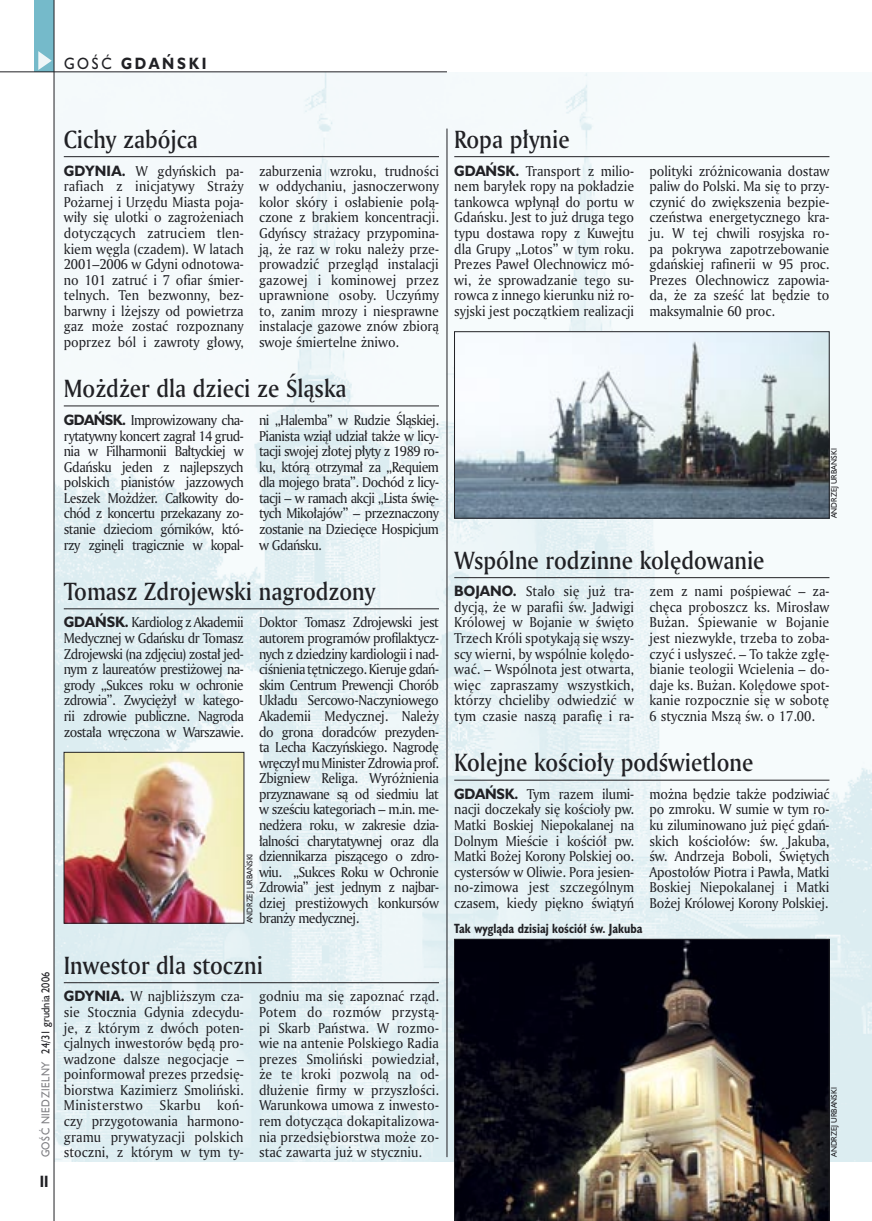
<style>
.page{position:relative;width:872px;height:1221px;background:#fff}
.page>*{position:absolute;margin:0;border:0;box-sizing:border-box;transform-origin:0 0}
._05d_tytyl_Kronika_AmMd_16_pt{font:24px "Amerigo Md PL";color:#212125;scale:.9 1}
._15a_temat_lewo{font:700 15px "Humanst 521 PL";letter-spacing:.2em;color:#212125;scale:.9 1}
._16_pagina_lewa{font:700 15px "Humanst 521 Cn PL";color:#212125;scale:.94 1}
._03_body_bez_akapitu{font:13.8px/15.6px "Amerigo PL";letter-spacing:-.005em;color:#212125;text-align:justify;scale:.94 1}
._09_podpis_zdjecia_HuCnB{font:700 12.3px "Humanst 521 Cn PL";color:#212125;scale:.94 1}
._18_data_lewa{font:10.5px "Humanst 521 PL";color:#212125;scale:.9 1}
._18a_data_lewa_GOSC{font:10.5px "Humanst 521 PL";letter-spacing:.05em;color:#7f7f83;scale:.9 1}
._09a_autor_zdjecia_Hu_5_pt{font:7.5px "Humanst 521 PL";color:#212125;scale:.94 1}
.s1{font-weight:400}
.s2{font-family:"Humanst 521 PL";font-weight:700}
</style>
<div class="page">
<img style="left:55px;top:72px;width:817px;height:1089px">
<hr style="left:447px;top:129px;width:1px;height:1027px;background:#212125">
<div style="left:35px;top:0;width:19px;height:72px;background:#75baca"></div>
<svg style="left:38px;top:51px;width:14px;height:19px"></svg>
<hr style="left:54px;top:0;width:1px;height:1220px;background:#212125">
<hr style="left:0;top:72px;width:447px;height:1px;background:#212125">
<hr style="left:64px;top:156px;width:375px;height:1px;background:#212125">
<hr style="left:64px;top:405px;width:375px;height:1px;background:#212125">
<hr style="left:64px;top:608px;width:375px;height:1px;background:#212125">
<img style="left:66px;top:754px;width:176px;height:167px">
<div style="left:64px;top:752px;width:180px;height:171px;border:1px solid #212125"></div>
<hr style="left:454px;top:156px;width:375px;height:1px;background:#212125">
<img style="left:456px;top:333px;width:371px;height:183px">
<div style="left:454px;top:331px;width:375px;height:187px;border:1px solid #212125"></div>
<hr style="left:64px;top:982px;width:375px;height:1px;background:#212125">
<hr style="left:454px;top:577px;width:375px;height:1px;background:#212125">
<hr style="left:454px;top:779px;width:375px;height:1px;background:#212125">
<img style="left:454px;top:939px;width:375px;height:281px">
<p class="_15a_temat_lewo" style="left:64px;top:53px;width:160px"><span class="s1">GOŚĆ</span> GDAŃSKI</p>
<p class="_05d_tytyl_Kronika_AmMd_16_pt" style="left:64px;top:123px;width:150px">Cichy zabójca</p>
<p class="_03_body_bez_akapitu" style="left:64px;top:162px;width:193px"><span class="s2">GDYNIA.</span> W gdyńskich pa&shy;rafiach z inicjatywy Straży Pożarnej i Urzędu Miasta poja&shy;wiły się ulotki o zagrożeniach dotyczących zatruciem tlen&shy;kiem węgla (czadem). W latach 2001–2006 w Gdyni odnotowa&shy;no 101 zatruć i 7 ofiar śmier&shy;telnych. Ten bezwonny, bez&shy;barwny i lżejszy od powietrza gaz może zostać rozpoznany poprzez ból i zawroty głowy,</p>
<p class="_03_body_bez_akapitu" style="left:259px;top:162px;width:193px">zaburzenia wzroku, trudności w oddychaniu, jasnoczerwony kolor skóry i osłabienie połą&shy;czone z brakiem koncentracji.<br>Gdyńscy strażacy przypomina&shy;ją, że raz w roku należy prze&shy;prowadzić przegląd instalacji gazowej i kominowej przez uprawnione osoby. Uczyńmy to, zanim mrozy i niesprawne instalacje gazowe znów zbiorą swoje śmiertelne żniwo.</p>
<p class="_05d_tytyl_Kronika_AmMd_16_pt" style="left:64px;top:372px;width:315px">Możdżer dla dzieci ze Śląska</p>
<p class="_03_body_bez_akapitu" style="left:64px;top:412px;width:193px"><span class="s2">GDAŃSK.</span> Improwizowany cha&shy;rytatywny koncert zagrał 14 grud&shy;nia w Filharmonii Bałtyckiej w Gdańsku jeden z najlepszych polskich pianistów jazzowych Leszek Możdżer. Całkowity do&shy;chód z koncertu przekazany zo&shy;stanie dzieciom górników, któ&shy;rzy zginęli tragicznie w kopal-</p>
<p class="_03_body_bez_akapitu" style="left:259px;top:412px;width:193px">ni „Halemba” w Rudzie Śląskiej.<br>Pianista wziął udział także w licy&shy;tacji swojej złotej płyty z 1989 ro&shy;ku, którą otrzymał za „Requiem dla mojego brata”. Dochód z licy&shy;tacji – w ramach akcji „Lista świę&shy;tych Mikołajów” – przeznaczony zostanie na Dziecięce Hospicjum w Gdańsku.</p>
<p class="_05d_tytyl_Kronika_AmMd_16_pt" style="left:64px;top:575px;width:347px">Tomasz Zdrojewski nagrodzony</p>
<p class="_03_body_bez_akapitu" style="left:64px;top:614px;width:193px"><span class="s2">GDAŃSK.</span> Kardiolog z Akademii Medycznej w Gdańsku dr Tomasz Zdrojewski (na zdjęciu) został jed&shy;nym z laureatów prestiżowej na&shy;grody „Sukces roku w ochronie zdrowia”. Zwyciężył w katego&shy;rii zdrowie publiczne. Nagroda została wręczona w Warszawie.</p>
<p class="_03_body_bez_akapitu" style="left:259px;top:614px;width:193px">Doktor Tomasz Zdrojewski jest autorem programów profilaktycz&shy;nych z dziedziny kardiologii i nad&shy;ciśnienia tętniczego. Kieruje gdań&shy;skim Centrum Prewencji Chorób Układu Sercowo-Naczyniowego Akademii Medycznej. Należy do grona doradców prezyden&shy;ta Lecha Kaczyńskiego. Nagrodę wręczył mu Minister Zdrowia prof.<br>Zbigniew Religa. Wyróżnienia przyznawane są od siedmiu lat w sześciu kategoriach – m.in. me&shy;nedżera roku, w zakresie dzia&shy;łalności charytatywnej oraz dla dziennikarza piszącego o zdro&shy;wiu. „Sukces Roku w Ochronie Zdrowia” jest jednym z najbar&shy;dziej prestiżowych konkursów branży medycznej.</p>
<p class="_09a_autor_zdjecia_Hu_5_pt" style="left:244px;top:923px;width:76px;rotate:-90deg">ANDRZEJ URBAŃSKI</p>
<p class="_18_data_lewa" style="left:38px;top:1053px;width:92px;rotate:-90deg">24/31 grudnia 2006</p>
<p class="_18a_data_lewa_GOSC" style="left:38px;top:1157px;width:108px;rotate:-90deg">GOŚĆ NIEDZIELNY</p>
<p class="_16_pagina_lewa" style="left:40px;top:1170px;width:11px">II</p>
<p class="_05d_tytyl_Kronika_AmMd_16_pt" style="left:64px;top:949px;width:223px">Inwestor dla stoczni</p>
<p class="_03_body_bez_akapitu" style="left:64px;top:988px;width:193px"><span class="s2">GDYNIA.</span> W najbliższym cza&shy;sie Stocznia Gdynia zdecydu&shy;je, z którym z dwóch poten&shy;cjalnych inwestorów będą pro&shy;wadzone dalsze negocjacje – poinformował prezes przedsię&shy;biorstwa Kazimierz Smoliński.<br>Ministerstwo Skarbu koń&shy;czy przygotowania harmono&shy;gramu prywatyzacji polskich stoczni, z którym w tym ty-</p>
<p class="_03_body_bez_akapitu" style="left:259px;top:988px;width:193px">godniu ma się zapoznać rząd.<br>Potem do rozmów przystą&shy;pi Skarb Państwa. W rozmo&shy;wie na antenie Polskiego Radia prezes Smoliński powiedział, że te kroki pozwolą na od&shy;dłużenie firmy w przyszłości.<br>Warunkowa umowa z inwesto&shy;rem dotycząca dokapitalizowa&shy;nia przedsiębiorstwa może zo&shy;stać zawarta już w styczniu.</p>
<p class="_05d_tytyl_Kronika_AmMd_16_pt" style="left:454px;top:123px;width:130px">Ropa płynie</p>
<p class="_03_body_bez_akapitu" style="left:454px;top:162px;width:193px"><span class="s2">GDAŃSK.</span> Transport z milio&shy;nem baryłek ropy na pokładzie tankowca wpłynął do portu w Gdańsku. Jest to już druga tego typu dostawa ropy z Kuwejtu dla Grupy „Lotos” w tym roku.<br>Prezes Paweł Olechnowicz mó&shy;wi, że sprowadzanie tego su&shy;rowca z innego kierunku niż ro&shy;syjski jest początkiem realizacji</p>
<p class="_03_body_bez_akapitu" style="left:649px;top:162px;width:193px">polityki zróżnicowania dostaw paliw do Polski. Ma się to przy&shy;czynić do zwiększenia bezpie&shy;czeństwa energetycznego kra&shy;ju. W tej chwili rosyjska ro&shy;pa pokrywa zapotrzebowanie gdańskiej rafinerii w 95 proc.<br>Prezes Olechnowicz zapowia&shy;da, że za sześć lat będzie to maksymalnie 60 proc.</p>
<p class="_09a_autor_zdjecia_Hu_5_pt" style="left:829px;top:518px;width:76px;rotate:-90deg">ANDRZEJ URBAŃSKI</p>
<p class="_05d_tytyl_Kronika_AmMd_16_pt" style="left:454px;top:544px;width:346px">Wspólne rodzinne kolędowanie</p>
<p class="_03_body_bez_akapitu" style="left:454px;top:583px;width:193px"><span class="s2">BOJANO.</span> Stało się już tra&shy;dycją, że w parafii św. Jadwigi Królowej w Bojanie w święto Trzech Króli spotykają się wszy&shy;scy wierni, by wspólnie kolędo&shy;wać. – Wspólnota jest otwarta, więc zapraszamy wszystkich, którzy chcieliby odwiedzić w tym czasie naszą parafię i ra-</p>
<p class="_03_body_bez_akapitu" style="left:649px;top:583px;width:193px">zem z nami pośpiewać – za&shy;chęca proboszcz ks. Mirosław Bużan. Śpiewanie w Bojanie jest niezwykłe, trzeba to zoba&shy;czyć i usłyszeć. – To także zgłę&shy;bianie teologii Wcielenia – do&shy;daje ks. Bużan. Kolędowe spot&shy;kanie rozpocznie się w sobotę 6 stycznia Mszą św. o 17.00.</p>
<p class="_05d_tytyl_Kronika_AmMd_16_pt" style="left:454px;top:746px;width:334px">Kolejne kościoły podświetlone</p>
<p class="_03_body_bez_akapitu" style="left:454px;top:785px;width:193px"><span class="s2">GDAŃSK.</span> Tym razem ilumi&shy;nacji doczekały się kościoły pw.<br>Matki Boskiej Niepokalanej na Dolnym Mieście i kościół pw.<br>Matki Bożej Korony Polskiej oo. cystersów w Oliwie. Pora jesien&shy;no-zimowa jest szczególnym czasem, kiedy piękno świątyń</p>
<p class="_03_body_bez_akapitu" style="left:649px;top:785px;width:193px">można będzie także podziwiać po zmroku. W sumie w tym ro&shy;ku ziluminowano już pięć gdań&shy;skich kościołów: św. Jakuba, św. Andrzeja Boboli, Świętych Apostołów Piotra i Pawła, Matki Boskiej Niepokalanej i Matki Bożej Królowej Korony Polskiej.</p>
<p class="_09_podpis_zdjecia_HuCnB" style="left:454px;top:920px;width:202px">Tak wygląda dzisiaj kościół św. Jakuba</p>
<p class="_09a_autor_zdjecia_Hu_5_pt" style="left:829px;top:1156px;width:76px;rotate:-90deg">ANDRZEJ URBAŃSKI</p>
</div>
